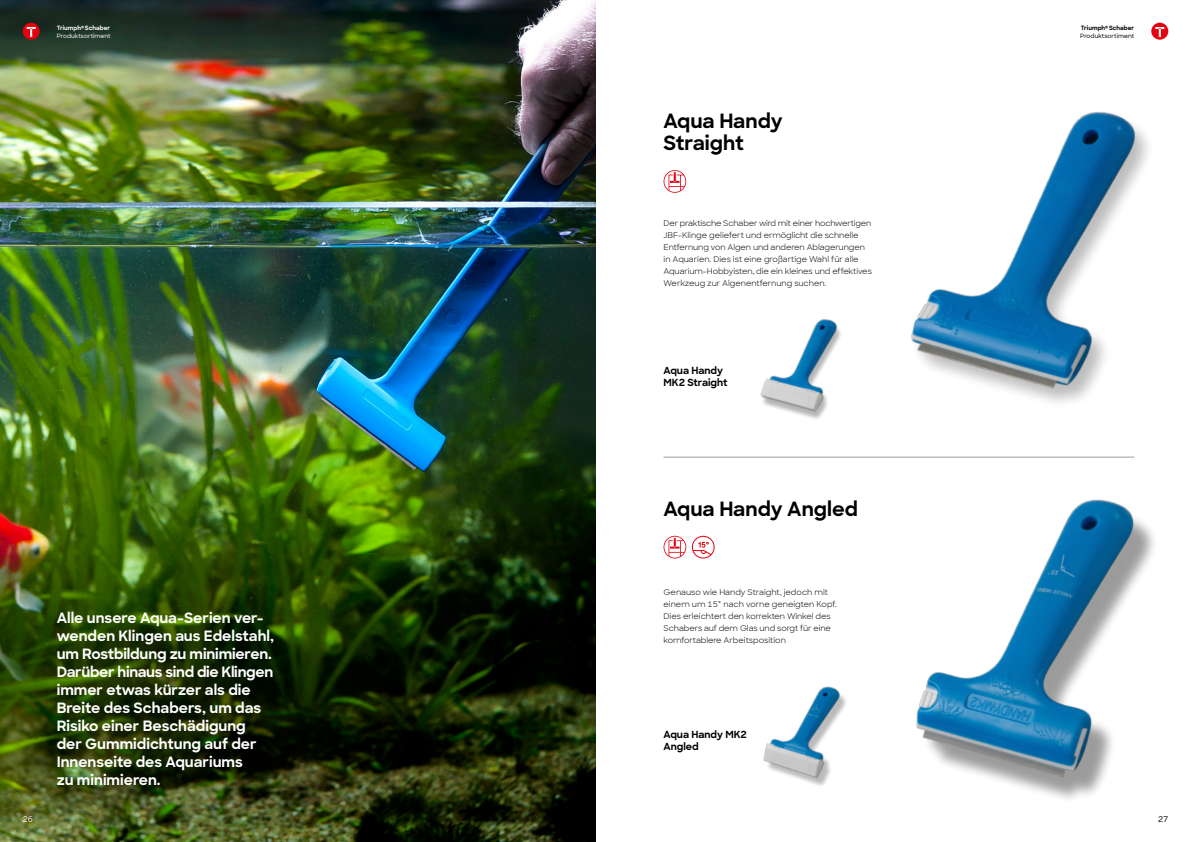
<style>
.page{position:relative;width:1191px;height:842px;background:#fff}
.page>*{position:absolute;margin:0;border:0;box-sizing:border-box;transform-origin:0 0}
.t1{font:700 20px/22px "Sharp Sans";color:#000}
.t2{font:700 14.5px/18px "Sharp Sans";color:#fff}
.t3{font:700 10px/12px "Sharp Sans";color:#000}
.t4{font:8px/12px "Sharp Sans";letter-spacing:-.01em;color:#000}
.t5{font:500 8px "Sharp Sans";color:#000}
.t6{font:500 8px "Sharp Sans";color:#fff}
.t7{font:500 6px/8px "Sharp Sans";color:#000}
.t8{font:500 6px/8px "Sharp Sans";color:#fff}
.s1{font-weight:700}
</style>
<div class="page">
<img style="left:0;top:0;width:595px;height:842px">
<img style="left:911px;top:111px;width:238px;height:292px">
<img style="left:760px;top:319px;width:81px;height:100px">
<hr style="left:663px;top:457px;width:471px;height:1px;background:#9c9d9d">
<div style="left:692px;top:536px;width:22px;height:22px;border:1px solid #e3000f;border-radius:50%"></div>
<svg style="left:692px;top:542px;width:20px;height:14px"></svg>
<img style="left:916px;top:499px;width:238px;height:300px">
<img style="left:763px;top:686px;width:83px;height:100px">
<svg style="left:663px;top:170px;width:23px;height:23px"></svg>
<svg style="left:663px;top:536px;width:23px;height:22px"></svg>
<div style="left:1151px;top:23px;width:17px;height:17px;background:#e3000f;border-radius:50%"></div>
<svg style="left:1155px;top:27px;width:9px;height:10px"></svg>
<div style="left:23px;top:23px;width:17px;height:17px;background:#e3000f;border-radius:50%"></div>
<svg style="left:27px;top:27px;width:9px;height:10px"></svg>
<p class="t8" style="left:57px;top:24px;width:55px"><span class="s1">Triumph</span><sup>®</sup> <span class="s1">Schaber<br></span>Produktsortiment</p>
<p class="t6" style="left:23px;top:813px;width:12px">26</p>
<p class="t2" style="left:57px;top:608px;width:219px">Alle unsere Aqua-Serien ver&shy;wenden Klingen aus Edelstahl, um Rostbildung zu minimieren.<br>Darüber hinaus sind die Klingen immer etwas kürzer als die<br>Breite des Schabers, um das<br>Risiko einer Beschädigung der Gummidichtung auf der<br>Innenseite des Aquariums<br>zu minimieren.</p>
<h1 class="t1" style="left:663px;top:109px;width:121px">Aqua Handy<br>Straight</h1>
<p class="t4" style="left:663px;top:217px;width:210px">Der praktische Schaber wird mit einer hochwertigen JBF-Klinge geliefert und ermöglicht die schnelle Entfernung von Algen und anderen Ablagerungen in Aquarien. Dies ist eine großartige Wahl für alle Aquarium-Hobbyisten, die ein kleines und effektives Werkzeug zur Algenentfernung suchen.</p>
<p class="t3" style="left:663px;top:364px;width:65px">Aqua Handy<br>MK2 Straight</p>
<h1 class="t1" style="left:663px;top:497px;width:196px">Aqua Handy Angled</h1>
<p class="t4" style="left:663px;top:586px;width:175px">Genauso wie Handy Straight, jedoch mit einem um 15° nach vorne geneigten Kopf.<br>Dies erleichtert den korrekten Winkel des Schabers auf dem Glas und sorgt für eine komfortablere Arbeitsposition</p>
<p class="t3" style="left:663px;top:728px;width:85px">Aqua Handy MK2<br>Angled</p>
<p class="t7" style="left:1080px;top:24px;width:55px"><span class="s1">Triumph</span><sup>®</sup> <span class="s1">Schaber<br></span>Produktsortiment</p>
<p class="t5" style="left:1158px;top:813px;width:12px">27</p>
</div>
